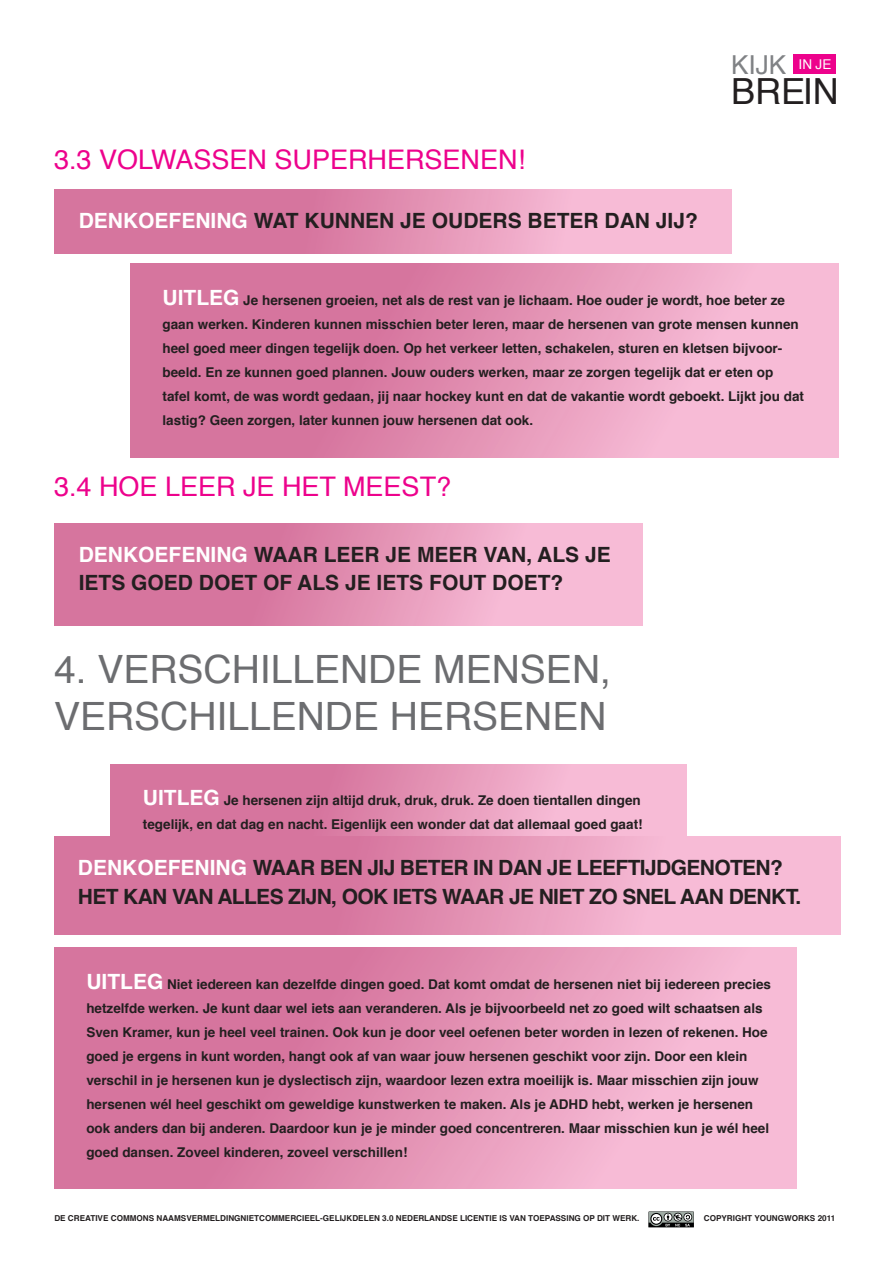
<style>
.page{position:relative;width:893px;height:1263px;background:#fff}
.page>*{position:absolute;margin:0;border:0;box-sizing:border-box;transform-origin:0 0}
.Headline{font:39px "Helvetica";color:#6c6d70}
.t1{font:36px "Helvetica";color:#231f20}
.Subkop{font:27px "Helvetica";color:#ed028c}
.t2{font:26.1px "Helvetica";color:#808285}
.VRAAG{font:700 21px/28.5px "Helvetica";color:#231f20}
.VRAAG-2{font:700 21px/28.5px "Helvetica";letter-spacing:-.03em;color:#231f20}
.VRAAG-3{font:700 13.5px/24px "Helvetica";color:#231f20}
.t3{font:13.5px "Helvetica";color:#fff}
.t4{font:700 8.1px "Helvetica";color:#231f20}
.s1{color:#fff}
.s2{font-size:21px;color:#fff}
</style>
<div class="page">
<svg style="left:648px;top:1211px;width:46px;height:16px"></svg>
<svg style="left:130px;top:264px;width:709px;height:194px;background:#e392b5"></svg>
<div style="left:793px;top:54px;width:43px;height:20px;background:#ed028c"></div>
<svg style="left:55px;top:190px;width:676px;height:63px;background:#e392b5"></svg>
<svg style="left:55px;top:523px;width:587px;height:103px;background:#e392b5"></svg>
<svg style="left:111px;top:764px;width:575px;height:73px;background:#e392b4"></svg>
<svg style="left:54px;top:837px;width:786px;height:97px;background:#e392b5"></svg>
<svg style="left:54px;top:947px;width:742px;height:241px;background:#e392b5"></svg>
<p class="Subkop" style="left:54px;top:139px;width:473px">3.3 VOLWASSEN SUPERHERSENEN!</p>
<p class="VRAAG" style="left:79px;top:207px;width:621px"><span class="s1">DENKOEFENING</span> WAT KUNNEN JE OUDERS BETER DAN JIJ?</p>
<p class="t2" style="left:731px;top:44px;width:57px">KIJK</p>
<p class="t1" style="left:731px;top:64px;width:109px">BREIN</p>
<p class="t3" style="left:799px;top:54px;width:34px">IN JE</p>
<p class="VRAAG-3" style="left:163px;top:289px;width:643px"><span class="s2">UITLEG</span> Je hersenen groeien, net als de rest van je lichaam. Hoe ouder je wordt, hoe beter ze gaan werken. Kinderen kunnen misschien beter leren, maar de hersenen van grote mensen kunnen heel goed meer dingen tegelijk doen. Op het verkeer letten, schakelen, sturen en kletsen bijvoor&shy;beeld. En ze kunnen goed plannen. Jouw ouders werken, maar ze zorgen tegelijk dat er eten op tafel komt, de was wordt gedaan, jij naar hockey kunt en dat de vakantie wordt geboekt. Lijkt jou dat lastig? Geen zorgen, later kunnen jouw hersenen dat ook.</p>
<p class="Subkop" style="left:54px;top:466px;width:399px">3.4 HOE LEER JE HET MEEST?</p>
<p class="VRAAG" style="left:79px;top:540px;width:534px"><span class="s1">DENKOEFENING</span> WAAR LEER JE MEER VAN, ALS JE<br>IETS GOED DOET OF ALS JE IETS FOUT DOET?</p>
<p class="Headline" style="left:54px;top:639px;width:558px">4. VERSCHILLENDE MENSEN,</p>
<p class="Headline" style="left:54px;top:686px;width:554px">VERSCHILLENDE HERSENEN</p>
<p class="VRAAG-3" style="left:143px;top:789px;width:501px"><span class="s2">UITLEG</span> Je hersenen zijn altijd druk, druk, druk. Ze doen tientallen dingen tegelijk, en dat dag en nacht. Eigenlijk een wonder dat dat allemaal goed gaat!</p>
<p class="VRAAG-2" style="left:78px;top:854px;width:725px"><span class="s1">DENKOEFENING</span> WAAR BEN JIJ BETER IN DAN JE LEEFTIJDGENOTEN?<br>HET KAN VAN ALLES ZIJN, OOK IETS WAAR JE NIET ZO SNEL AAN DENKT.</p>
<p class="VRAAG-3" style="left:86px;top:972px;width:686px"><span class="s2">UITLEG</span> Niet iedereen kan dezelfde dingen goed. Dat komt omdat de hersenen niet bij iedereen precies hetzelfde werken. Je kunt daar wel iets aan veranderen. Als je bijvoorbeeld net zo goed wilt schaatsen als Sven Kramer, kun je heel veel trainen. Ook kun je door veel oefenen beter worden in lezen of rekenen. Hoe goed je ergens in kunt worden, hangt ook af van waar jouw hersenen geschikt voor zijn. Door een klein verschil in je hersenen kun je dyslectisch zijn, waardoor lezen extra moeilijk is. Maar misschien zijn jouw hersenen wél heel geschikt om geweldige kunstwerken te maken. Als je ADHD hebt, werken je hersenen ook anders dan bij anderen. Daardoor kun je je minder goed concentreren. Maar misschien kun je wél heel goed dansen. Zoveel kinderen, zoveel verschillen!</p>
<p class="t4" style="left:54px;top:1212px;width:587px">DE CREATIVE COMMONS NAAMSVERMELDINGNIETCOMMERCIEEL-GELIJKDELEN 3.0 NEDERLANDSE LICENTIE IS VAN TOEPASSING OP DIT WERK.</p>
<p class="t4" style="left:704px;top:1212px;width:133px">COPYRIGHT YOUNGWORKS 2011</p>
</div>
